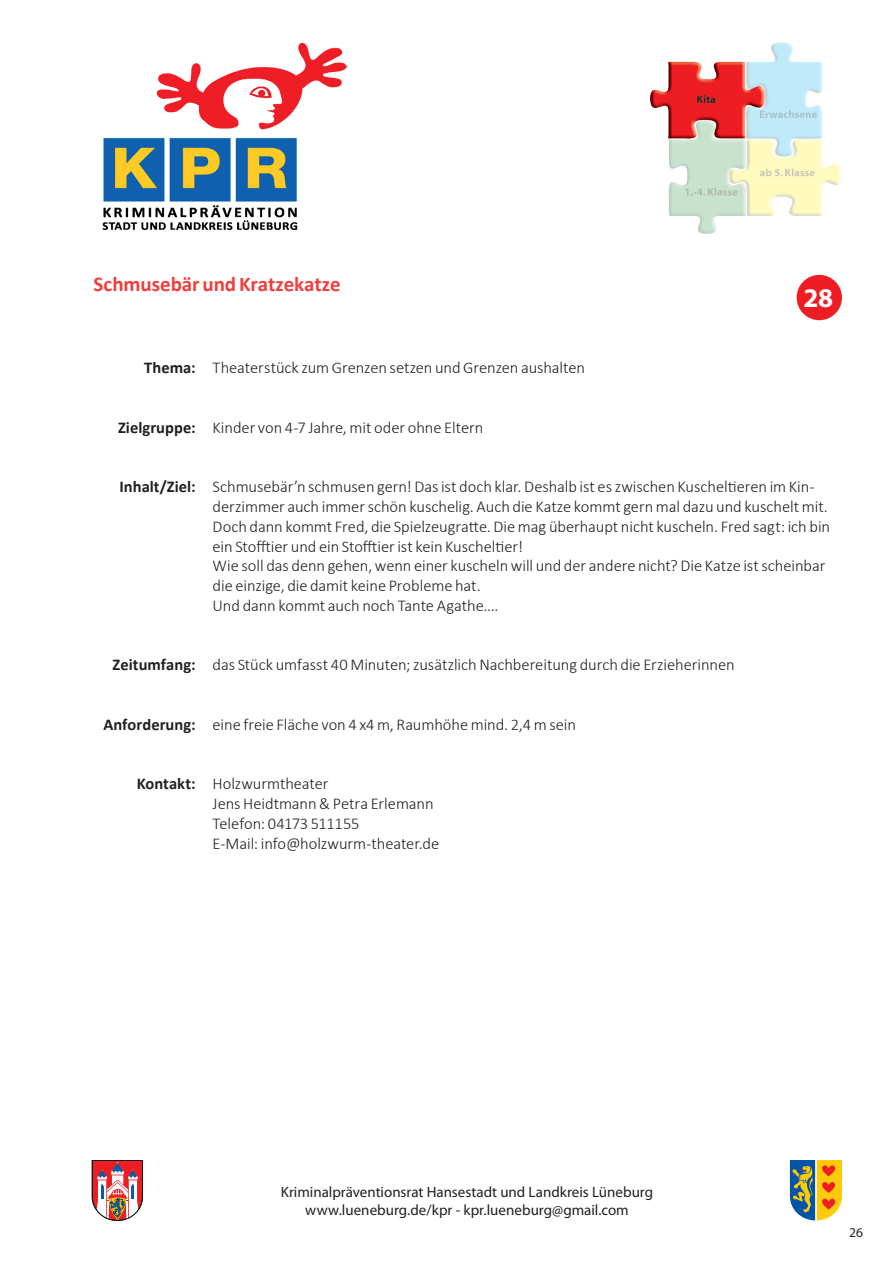
<style>
.page{position:relative;width:893px;height:1263px;background:#fff}
.page>*{position:absolute;margin:0;border:0;box-sizing:border-box;transform-origin:0 0}
.t1{font:700 27px "Myriad Pro";color:#fff}
.Headline{font:700 21px "Calibri";letter-spacing:-.005em;color:#ee3f3c}
.Fließtext_o__Einzug{font:300 16.5px/19.8px "Calibri";letter-spacing:-.005em;color:#231f20}
.Zwischenüberschrift{font:700 16.5px "Calibri";color:#231f20}
.t2{font:15px/18px "Myriad Pro";color:#231f20;text-align:center}
.t3{font:13.5px "Myriad Pro";color:#231f20}
</style>
<div class="page">
<img style="left:102px;top:43px;width:244px;height:187px">
<svg style="left:790px;top:1160px;width:52px;height:60px;background:#ab9a59"></svg>
<svg style="left:92px;top:1160px;width:51px;height:60px"></svg>
<img style="left:651px;top:43px;width:191px;height:191px">
<div style="left:797px;top:276px;width:44px;height:43px;background:#ee1d23;border-radius:50%"></div>
<div style="left:797px;top:275px;width:45px;height:45px;border:2px solid #ee1d23;border-radius:50%"></div>
<p class="Headline" style="left:94px;top:269px;width:249px">Schmusebär und Kratzekatze</p>
<p class="Zwischenüberschrift" style="left:144px;top:356px;width:53px">Thema:</p>
<p class="Fließtext_o__Einzug" style="left:213px;top:358px;width:374px">Theaterstück zum Grenzen setzen und Grenzen aushalten</p>
<p class="Zwischenüberschrift" style="left:118px;top:416px;width:79px">Zielgruppe:</p>
<p class="Fließtext_o__Einzug" style="left:213px;top:417px;width:272px">Kinder von 4-7 Jahre, mit oder ohne Eltern</p>
<p class="t1" style="left:803px;top:280px;width:31px">28</p>
<p class="Zwischenüberschrift" style="left:120px;top:475px;width:78px">Inhalt/Ziel:</p>
<p class="Fließtext_o__Einzug" style="left:213px;top:477px;width:619px">Schmusebär’n schmusen gern! Das ist doch klar. Deshalb ist es zwischen Kuscheltieren im Kin&shy;derzimmer auch immer schön kuschelig. Auch die Katze kommt gern mal dazu und kuschelt mit.<br>Doch dann kommt Fred, die Spielzeugratte. Die mag überhaupt nicht kuscheln. Fred sagt: ich bin ein Stofftier und ein Stofftier ist kein Kuscheltier!</p>
<p class="Fließtext_o__Einzug" style="left:213px;top:556px;width:614px">Wie soll das denn gehen, wenn einer kuscheln will und der andere nicht? Die Katze ist scheinbar die einzige, die damit keine Probleme hat.</p>
<p class="Fließtext_o__Einzug" style="left:213px;top:595px;width:287px">Und dann kommt auch noch Tante Agathe....</p>
<p class="Zwischenüberschrift" style="left:113px;top:653px;width:84px">Zeitumfang:</p>
<p class="Fließtext_o__Einzug" style="left:213px;top:655px;width:524px">das Stück umfasst 40 Minuten; zusätzlich Nachbereitung durch die Erzieherinnen</p>
<p class="Zwischenüberschrift" style="left:103px;top:713px;width:94px">Anforderung:</p>
<p class="Fließtext_o__Einzug" style="left:213px;top:714px;width:365px">eine freie Fläche von 4 x4 m, Raumhöhe mind. 2,4 m sein</p>
<p class="Zwischenüberschrift" style="left:137px;top:772px;width:60px">Kontakt:</p>
<p class="Fließtext_o__Einzug" style="left:213px;top:774px;width:118px">Holzwurmtheater</p>
<p class="Fließtext_o__Einzug" style="left:213px;top:793px;width:222px">Jens Heidtmann &amp; Petra Erlemann</p>
<p class="Fließtext_o__Einzug" style="left:213px;top:813px;width:148px">Telefon: 04173 511155</p>
<p class="Fließtext_o__Einzug" style="left:213px;top:833px;width:228px">E-Mail: info@holzwurm-theater.de</p>
<p class="t2" style="left:281px;top:1183px;width:374px">Kriminalpräventionsrat Hansestadt und Landkreis Lüneburg www.lueneburg.de/kpr - kpr.lueneburg@gmail.com</p>
<p class="t3" style="left:849px;top:1224px;width:15px">26</p>
</div>
